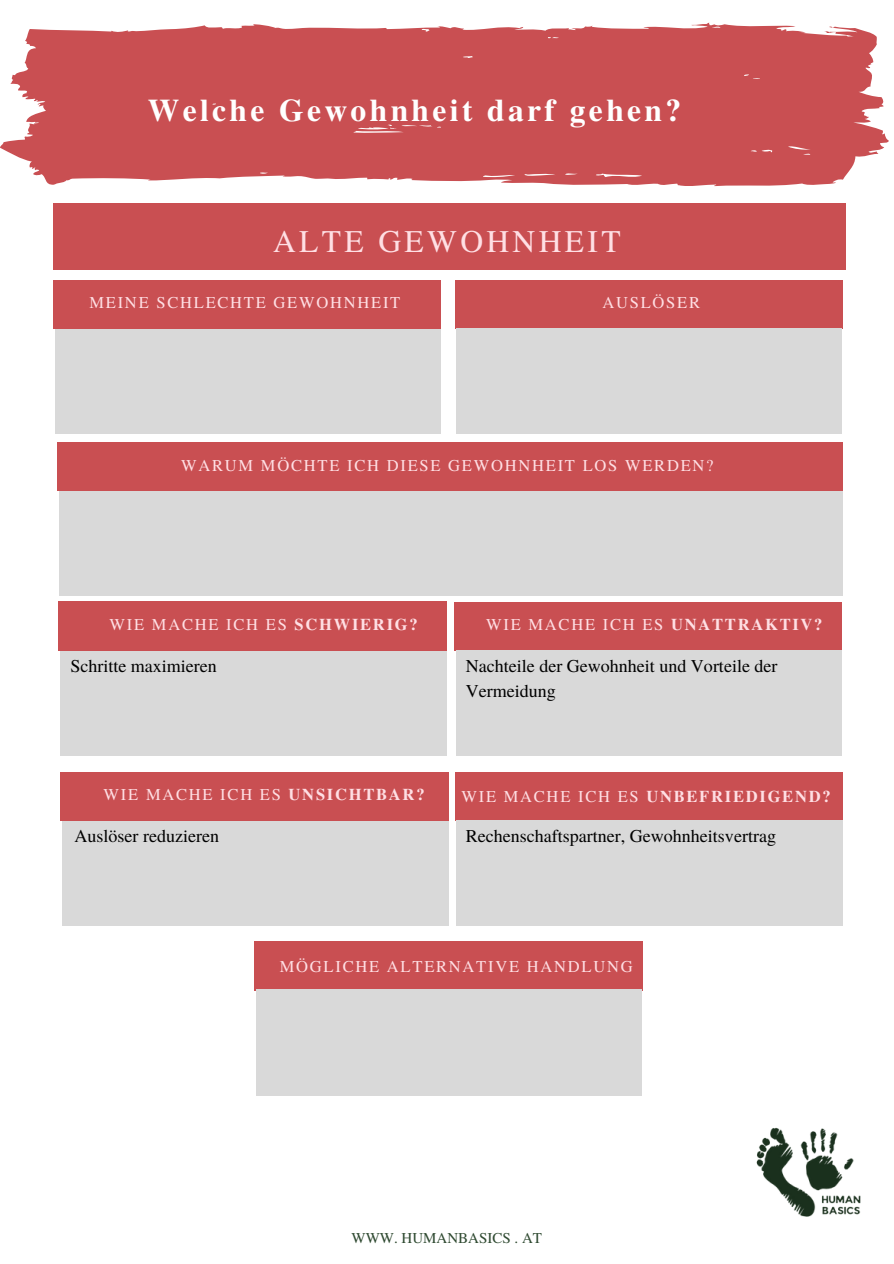
<style>
.page{position:relative;width:894px;height:1264px;background:#fff}
.page>*{position:absolute;margin:0;border:0;box-sizing:border-box;transform-origin:0 0}
.t1{font:700 31.5px "Te X Gyre Termes";letter-spacing:.105em;color:#fff}
.t2{font:31.5px "Te X Gyre Termes";letter-spacing:.105em;color:#ffdfe4}
.t3{font:18px/24.8px "Te X Gyre Termes";color:#000}
.t4{font:16.5px "Te X Gyre Termes";letter-spacing:.105em;color:#ffdfe4}
.t5{font:700 16.5px "Te X Gyre Termes";letter-spacing:.105em;color:#ffdfe4}
.t6{font:15px "Te X Gyre Termes";color:#2f4a31}
.s1{font-weight:700}
.s2{font-weight:400}
</style>
<div class="page">
<div style="left:55px;top:328px;width:385px;height:106px;background:#d9d9d9"></div>
<div style="left:53px;top:280px;width:387px;height:48px;background:#c94f52"></div>
<div style="left:53px;top:203px;width:792px;height:67px;background:#c94f52"></div>
<div style="left:455px;top:280px;width:387px;height:48px;background:#c94f52"></div>
<div style="left:456px;top:328px;width:385px;height:106px;background:#d9d9d9"></div>
<div style="left:59px;top:490px;width:783px;height:106px;background:#d9d9d9"></div>
<div style="left:57px;top:442px;width:785px;height:49px;background:#c94f52"></div>
<div style="left:454px;top:601px;width:387px;height:49px;background:#c94f52"></div>
<div style="left:456px;top:649px;width:385px;height:106px;background:#d9d9d9"></div>
<div style="left:63px;top:820px;width:385px;height:106px;background:#d9d9d9"></div>
<div style="left:60px;top:772px;width:388px;height:48px;background:#c94f52"></div>
<div style="left:455px;top:772px;width:387px;height:48px;background:#c94f52"></div>
<div style="left:456px;top:820px;width:385px;height:106px;background:#d9d9d9"></div>
<div style="left:61px;top:649px;width:385px;height:106px;background:#d9d9d9"></div>
<div style="left:59px;top:601px;width:387px;height:49px;background:#c94f52"></div>
<div style="left:255px;top:941px;width:387px;height:49px;background:#c94f52"></div>
<div style="left:256px;top:989px;width:385px;height:106px;background:#d9d9d9"></div>
<svg style="left:0;top:23px;width:888px;height:164px;fill:#c94f52"></svg>
<img style="left:756px;top:1127px;width:105px;height:90px">
<h3 class="t1" style="left:148px;top:85px;width:535px">Welche Gewohnheit darf gehen?</h3>
<h4 class="t2" style="left:273px;top:219px;width:349px">ALTE GEWOHNHEIT</h4>
<p class="t4" style="left:89px;top:290px;width:312px">MEINE SCHLECHTE GEWOHNHEIT</p>
<h3 class="t4" style="left:602px;top:290px;width:99px">AUSLÖSER</h3>
<h3 class="t4" style="left:181px;top:453px;width:533px">WARUM MÖCHTE ICH DIESE GEWOHNHEIT LOS WERDEN?</h3>
<h2 class="t4" style="left:109px;top:612px;width:309px">WIE MACHE ICH ES <span class="s1">SCHWIERIG?</span></h2>
<h3 class="t4" style="left:486px;top:612px;width:338px">WIE MACHE ICH ES <span class="s1">UNATTRAKTIV?</span></h3>
<h3 class="t3" style="left:70px;top:652px;width:148px">Schritte maximieren</h3>
<h4 class="t3" style="left:465px;top:652px;width:313px">Nachteile der Gewohnheit und Vorteile der<br>Vermeidung</h4>
<p class="t4" style="left:104px;top:782px;width:322px">WIE MACHE ICH ES <span class="s1">UNSICHTBAR?</span></p>
<h3 class="t5" style="left:461px;top:783px;width:370px"><span class="s2">WIE MACHE ICH ES</span> UNBEFRIEDIGEND?</h3>
<h4 class="t3" style="left:74px;top:822px;width:146px">Auslöser reduzieren</h4>
<h3 class="t3" style="left:465px;top:822px;width:311px">Rechenschaftspartner, Gewohnheitsvertrag</h3>
<h1 class="t4" style="left:280px;top:954px;width:354px">MÖGLICHE ALTERNATIVE HANDLUNG</h1>
<h3 class="t6" style="left:351px;top:1227px;width:192px">WWW. HUMANBASICS . AT</h3>
</div>
